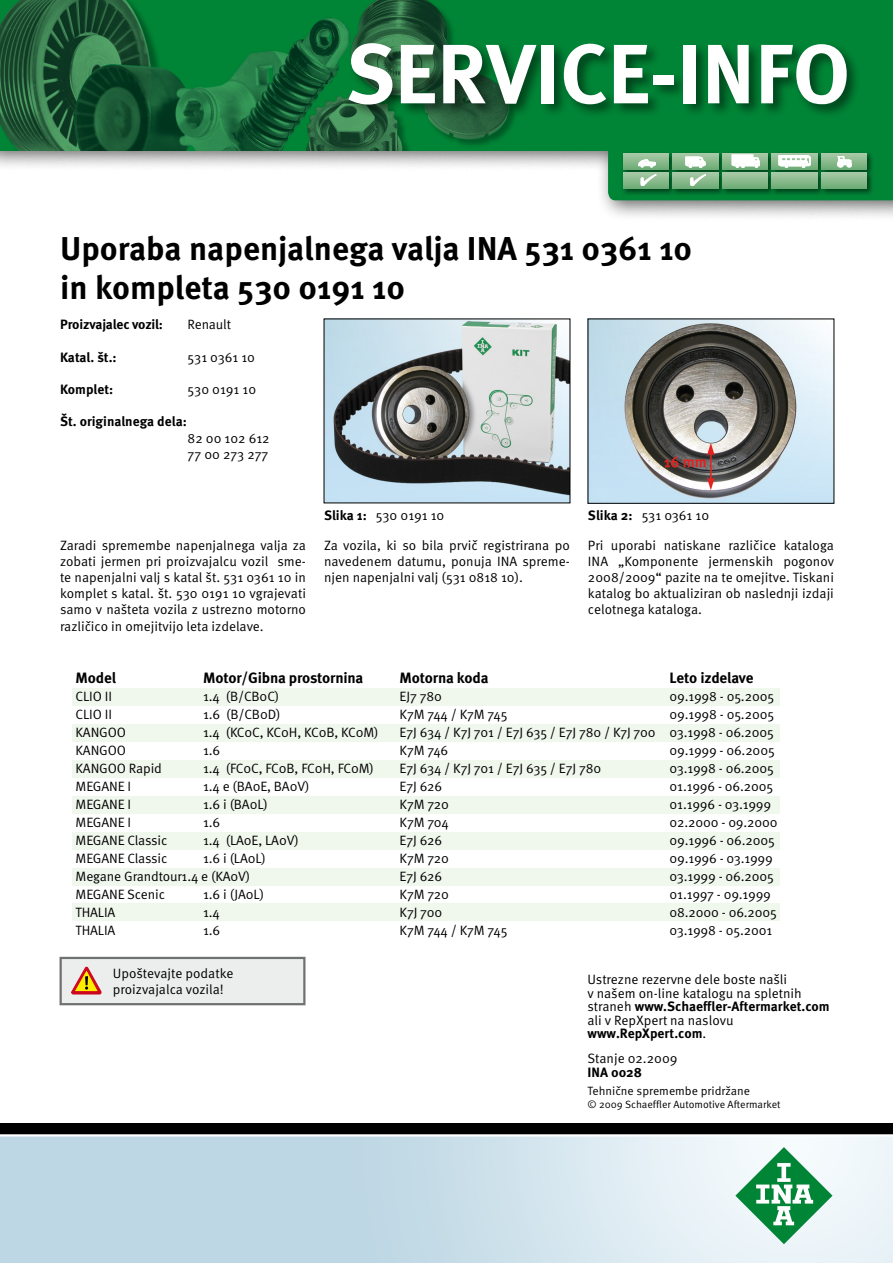
<style>
.page{position:relative;width:893px;height:1263px;background:#fff}
.page>*{position:absolute;margin:0;border:0;box-sizing:border-box;transform-origin:0 0}
.t1{font:700 84px "Meta Pro";color:#fff}
.t2{font:700 33px/39.6px "Meta Pro";color:#000}
.t3{font:700 15px "Meta Pro";letter-spacing:-.01em;color:#000}
.t4{font:13.5px/16.2px "Meta Pro Norm";letter-spacing:-.01em;color:#000}
.t5{font:700 13.5px "Meta Pro";color:#000}
.t6{font:12px "Meta Pro Norm";color:#000}
.t7{font:10.5px "Meta Pro Norm";color:#000}
.s1{font-family:"Meta Pro";font-weight:700}
.s2{font-family:"Meta Pro Norm";font-weight:400}
</style>
<div class="page">
<div style="left:0;top:1123px;width:893px;height:12px;background:#000"></div>
<hr style="left:0;top:1134px;width:893px;height:2px;background:#fff">
<svg style="left:735px;top:1147px;width:97px;height:97px"></svg>
<div style="left:0;top:0;width:893px;height:222px;background:#000;opacity:.6"></div>
<img style="left:0;top:0;width:893px;height:150px">
<div style="left:346px;top:40px;width:515px;height:79px;background:#000;opacity:.5"></div>
<svg style="left:608px;top:150px;width:285px;height:50px;background:#58a26e"></svg>
<div style="left:61px;top:958px;width:243px;height:46px;background:#eceded"></div>
<div style="left:60px;top:957px;width:245px;height:48px;border:2px solid #707172"></div>
<svg style="left:71px;top:967px;width:30px;height:27px"></svg>
<div style="left:72px;top:689px;width:708px;height:17px;background:#f0f7ed"></div>
<div style="left:72px;top:725px;width:708px;height:17px;background:#f0f7ed"></div>
<div style="left:72px;top:760px;width:708px;height:17px;background:#f0f7ed"></div>
<div style="left:72px;top:796px;width:708px;height:17px;background:#f0f7ed"></div>
<div style="left:72px;top:832px;width:708px;height:17px;background:#f0f7ed"></div>
<div style="left:72px;top:868px;width:708px;height:17px;background:#f0f7ed"></div>
<div style="left:72px;top:904px;width:708px;height:17px;background:#f0f7ed"></div>
<img style="left:590px;top:321px;width:242px;height:180px">
<img style="left:326px;top:321px;width:242px;height:180px">
<h1 class="t1" style="left:345px;top:8px;width:506px">SERVICE-INFO</h1>
<h2 class="t2" style="left:60px;top:226px;width:634px">Uporaba napenjalnega valja INA 531 0361 10 in kompleta 530 0191 10</h2>
<p class="t5" style="left:60px;top:314px;width:105px">Proizvajalec vozil:</p>
<p class="t4" style="left:188px;top:315px;width:45px">Renault</p>
<p class="t5" style="left:60px;top:346px;width:58px">Katal. št.:</p>
<p class="t4" style="left:188px;top:348px;width:69px">531 0361 10</p>
<p class="t5" style="left:60px;top:379px;width:55px">Komplet:</p>
<p class="t4" style="left:188px;top:380px;width:70px">530 0191 10</p>
<p class="t5" style="left:60px;top:411px;width:128px">Št. originalnega dela:</p>
<p class="t4" style="left:188px;top:429px;width:84px">82 00 102 612<br>77 00 273 277</p>
<p class="t4" style="left:60px;top:536px;width:247px;text-align:justify">Zaradi spremembe napenjalnega valja za zobati jermen pri proizvajalcu vozil sme&shy;te napenjalni valj s katal št. 531 0361 10 in komplet s katal. št. 530 0191 10 vgrajevati samo v našteta vozila z ustrezno motorno različico in omejitvijo leta izdelave.</p>
<p class="t4" style="left:324px;top:507px;width:122px"><span class="s1">Slika 1:</span> 530 0191 10</p>
<p class="t4" style="left:588px;top:507px;width:123px"><span class="s1">Slika 2:</span> 531 0361 10</p>
<p class="t4" style="left:324px;top:536px;width:247px;text-align:justify">Za vozila, ki so bila prvič registrirana po navedenem datumu, ponuja INA spreme&shy;njen napenjalni valj (531 0818 10).</p>
<p class="t4" style="left:588px;top:536px;width:248px;text-align:justify">Pri uporabi natiskane različice kataloga INA „Komponente jermenskih pogonov 2008/2009“ pazite na te omejitve. Tiskani katalog bo aktualiziran ob naslednji izdaji celotnega kataloga.</p>
<p class="t3" style="left:76px;top:666px;width:42px">Model</p>
<p class="t3" style="left:203px;top:666px;width:162px">Motor/Gibna prostornina</p>
<p class="t3" style="left:400px;top:666px;width:90px">Motorna koda</p>
<p class="t3" style="left:670px;top:666px;width:85px">Leto izdelave</p>
<p class="t4" style="left:76px;top:687px;width:38px">CLIO II</p>
<p class="t4" style="left:203px;top:687px;width:78px">1.4 (B/CB0C)</p>
<p class="t4" style="left:400px;top:687px;width:44px">EJ7 780</p>
<p class="t4" style="left:670px;top:687px;width:106px">09.1998 - 05.2005</p>
<p class="t4" style="left:76px;top:705px;width:38px">CLIO II</p>
<p class="t4" style="left:203px;top:705px;width:79px">1.6 (B/CB0D)</p>
<p class="t4" style="left:400px;top:705px;width:109px">K7M 744 / K7M 745</p>
<p class="t4" style="left:670px;top:705px;width:106px">09.1998 - 05.2005</p>
<p class="t4" style="left:76px;top:723px;width:52px">KANGOO</p>
<p class="t4" style="left:203px;top:723px;width:177px">1.4 (KC0C, KC0H, KC0B, KC0M)</p>
<p class="t4" style="left:400px;top:723px;width:376px">E7J 634 / K7J 701 / E7J 635 / E7J 780 / K7J 700 03.1998 - 06.2005</p>
<p class="t4" style="left:76px;top:741px;width:52px">KANGOO</p>
<p class="t4" style="left:203px;top:741px;width:19px">1.6</p>
<p class="t4" style="left:400px;top:741px;width:50px">K7M 746</p>
<p class="t4" style="left:670px;top:741px;width:107px">09.1999 - 06.2005</p>
<p class="t4" style="left:76px;top:759px;width:88px">KANGOO Rapid</p>
<p class="t4" style="left:203px;top:759px;width:172px">1.4 (FC0C, FC0B, FC0H, FC0M)</p>
<p class="t4" style="left:400px;top:759px;width:203px">E7J 634 / K7J 701 / E7J 635 / E7J 780</p>
<p class="t4" style="left:670px;top:759px;width:106px">03.1998 - 06.2005</p>
<p class="t4" style="left:76px;top:777px;width:57px">MEGANE I</p>
<p class="t4" style="left:203px;top:777px;width:108px">1.4 e (BA0E, BA0V)</p>
<p class="t4" style="left:400px;top:777px;width:44px">E7J 626</p>
<p class="t4" style="left:670px;top:777px;width:105px">01.1996 - 06.2005</p>
<p class="t4" style="left:76px;top:795px;width:57px">MEGANE I</p>
<p class="t4" style="left:203px;top:795px;width:66px">1.6 i (BA0L)</p>
<p class="t4" style="left:400px;top:795px;width:51px">K7M 720</p>
<p class="t4" style="left:670px;top:795px;width:103px">01.1996 - 03.1999</p>
<p class="t4" style="left:76px;top:813px;width:57px">MEGANE I</p>
<p class="t4" style="left:203px;top:813px;width:19px">1.6</p>
<p class="t4" style="left:400px;top:813px;width:51px">K7M 704</p>
<p class="t4" style="left:670px;top:813px;width:110px">02.2000 - 09.2000</p>
<p class="t4" style="left:76px;top:831px;width:93px">MEGANE Classic</p>
<p class="t4" style="left:203px;top:831px;width:97px">1.4 (LA0E, LA0V)</p>
<p class="t4" style="left:400px;top:831px;width:44px">E7J 626</p>
<p class="t4" style="left:670px;top:831px;width:107px">09.1996 - 06.2005</p>
<p class="t4" style="left:76px;top:849px;width:93px">MEGANE Classic</p>
<p class="t4" style="left:203px;top:849px;width:64px">1.6 i (LA0L)</p>
<p class="t4" style="left:400px;top:849px;width:51px">K7M 720</p>
<p class="t4" style="left:670px;top:849px;width:105px">09.1996 - 03.1999</p>
<p class="t4" style="left:76px;top:867px;width:176px">Megane Grandtour1.4 e (KA0V)</p>
<p class="t4" style="left:400px;top:867px;width:44px">E7J 626</p>
<p class="t4" style="left:670px;top:867px;width:106px">03.1999 - 06.2005</p>
<p class="t4" style="left:76px;top:885px;width:91px">MEGANE Scenic</p>
<p class="t4" style="left:203px;top:885px;width:62px">1.6 i (JA0L)</p>
<p class="t4" style="left:400px;top:885px;width:51px">K7M 720</p>
<p class="t4" style="left:670px;top:885px;width:103px">01.1997 - 09.1999</p>
<p class="t4" style="left:76px;top:903px;width:41px">THALIA</p>
<p class="t4" style="left:203px;top:903px;width:18px">1.4</p>
<p class="t4" style="left:400px;top:903px;width:44px">K7J 700</p>
<p class="t4" style="left:670px;top:903px;width:109px">08.2000 - 06.2005</p>
<p class="t4" style="left:76px;top:921px;width:41px">THALIA</p>
<p class="t4" style="left:203px;top:921px;width:19px">1.6</p>
<p class="t4" style="left:400px;top:921px;width:109px">K7M 744 / K7M 745</p>
<p class="t4" style="left:670px;top:921px;width:104px">03.1998 - 05.2001</p>
<p class="t4" style="left:113px;top:964px;width:122px">Upoštevajte podatke proizvajalca vozila!</p>
<p class="t4" style="left:587px;top:972px;width:216px;line-height:13.5px">Ustrezne rezervne dele boste našli<br>v našem on-line katalogu na spletnih</p>
<p class="t5" style="left:587px;top:996px;width:244px"><span class="s2">straneh</span> www.Schaeffler-Aftermarket.com</p>
<p class="t4" style="left:587px;top:1011px;width:148px">ali v RepXpert na naslovu</p>
<p class="t5" style="left:587px;top:1023px;width:120px">www.RepXpert.com<span class="s2">.</span></p>
<p class="t4" style="left:587px;top:1050px;width:91px">Stanje 02.2009</p>
<p class="t5" style="left:587px;top:1062px;width:56px">INA 0028</p>
<p class="t6" style="left:587px;top:1082px;width:164px">Tehnične spremembe pridržane</p>
<p class="t7" style="left:587px;top:1097px;width:195px">© 2009 Schaeffler Automotive Aftermarket</p>
</div>
